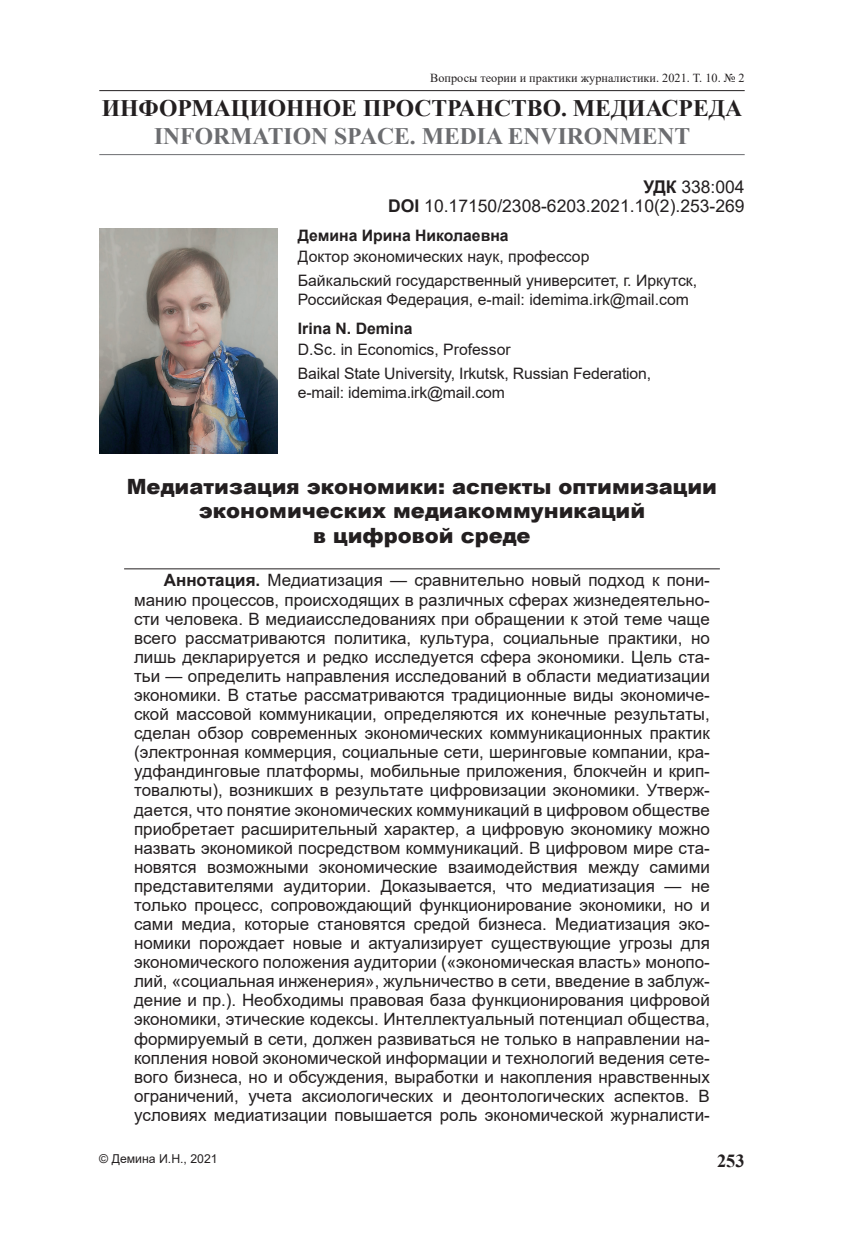
<style>
.page{position:relative;width:844px;height:1241px;background:#fff}
.page>*{position:absolute;margin:0;border:0;box-sizing:border-box;transform-origin:0 0}
.t1{font:700 23.62px "Times New Roman";color:#231f20}
.t2{font:700 23.62px "Times New Roman";color:#6c6d70}
.t3{font:900 21px/24.5px "Arial";color:#231f20;text-align:center}
.t4{font:700 18.38px "Times New Roman";color:#231f20}
.t5{font:17.5px/19.2px "Arial";color:#231f20;text-align:right}
.t6{font:16.97px/19.1px "Arial";color:#231f20;text-align:justify}
.t7{font:15.75px/23.8px "Arial";color:#231f20}
.t8{font:700 15.75px "Arial";color:#231f20}
.t9{font:12.25px "Times New Roman";color:#231f20}
.t10{font:12.25px "Arial";color:#231f20}
.s1{font-weight:700}
</style>
<div class="page">
<hr style="left:99px;top:90px;width:645px;height:1px;background:#231f20">
<hr style="left:99px;top:154px;width:645px;height:1px;background:#6c6d70">
<hr style="left:124px;top:568px;width:595px;height:1px;background:#231f20">
<img style="left:99px;top:228px;width:179px;height:226px">
<p class="t9" style="left:430px;top:69px;width:316px">Вопросы теории и практики журналистики. 2021. T. 10. № 2</p>
<h1 class="t1" style="left:102px;top:91px;width:641px">ИНФОРМАЦИОННОЕ ПРОСТРАНСТВО. МЕДИАСРЕДА</h1>
<h1 class="t2" style="left:154px;top:119px;width:537px">INFORMATION SPACE. MEDIA ENVIRONMENT</h1>
<p class="t5" style="left:388px;top:177px;width:358px"><span class="s1">УДК</span> 338:004<br><span class="s1">DOI</span> 10.17150/2308-6203.2021.10(2).253-269</p>
<p class="t8" style="left:298px;top:224px;width:212px">Демина Ирина Николаевна</p>
<p class="t7" style="left:298px;top:244px;width:401px">Доктор экономических наук, профессор<br>Байкальский государственный университет, г. Иркутск,</p>
<p class="t7" style="left:298px;top:287px;width:392px">Российская Федерация, e-mail: idemima.irk@mail.com</p>
<p class="t8" style="left:298px;top:317px;width:116px">Irina N. Demina</p>
<p class="t7" style="left:298px;top:337px;width:355px">D.Sc. in Economics, Professor<br>Baikal State University, Irkutsk, Russian Federation,</p>
<p class="t7" style="left:298px;top:380px;width:208px">e-mail: idemima.irk@mail.com</p>
<p class="t3" style="left:127px;top:473px;width:591px">Медиатизация экономики: аспекты оптимизации экономических медиакоммуникаций<br>в цифровой среде</p>
<p class="t6" style="left:134px;top:570px;width:577px;text-indent:30px"><span class="s1">Аннотация.</span> Медиатизация — сравнительно новый подход к пони&shy;манию процессов, происходящих в различных сферах жизнедеятельно&shy;сти человека. В медиаисследованиях при обращении к этой теме чаще всего рассматриваются политика, культура, социальные практики, но лишь декларируется и редко исследуется сфера экономики. Цель ста&shy;тьи — определить направления исследований в области медиатизации экономики. В статье рассматриваются традиционные виды экономиче&shy;ской массовой коммуникации, определяются их конечные результаты, сделан обзор современных экономических коммуникационных практик (электронная коммерция, социальные сети, шеринговые компании, кра&shy;удфандинговые платформы, мобильные приложения, блокчейн и крип&shy;товалюты), возникших в результате цифровизации экономики. Утверж&shy;дается, что понятие экономических коммуникаций в цифровом обществе приобретает расширительный характер, а цифровую экономику можно назвать экономикой посредством коммуникаций. В цифровом мире ста&shy;новятся возможными экономические взаимодействия между самими представителями аудитории. Доказывается, что медиатизация — не только процесс, сопровождающий функционирование экономики, но и сами медиа, которые становятся средой бизнеса. Медиатизация эко&shy;номики порождает новые и актуализирует существующие угрозы для экономического положения аудитории («экономическая власть» монопо&shy;лий, «социальная инженерия», жульничество в сети, введение в заблуж&shy;дение и пр.). Необходимы правовая база функционирования цифровой экономики, этические кодексы. Интеллектуальный потенциал общества, формируемый в сети, должен развиваться не только в направлении на&shy;копления новой экономической информации и технологий ведения сете&shy;вого бизнеса, но и обсуждения, выработки и накопления нравственных ограничений, учета аксиологических и деонтологических аспектов. В условиях медиатизации повышается роль экономической журналисти-</p>
<p class="t10" style="left:99px;top:1150px;width:120px">© Демина И.Н., 2021</p>
<p class="t4" style="left:717px;top:1146px;width:29px">253</p>
</div>
